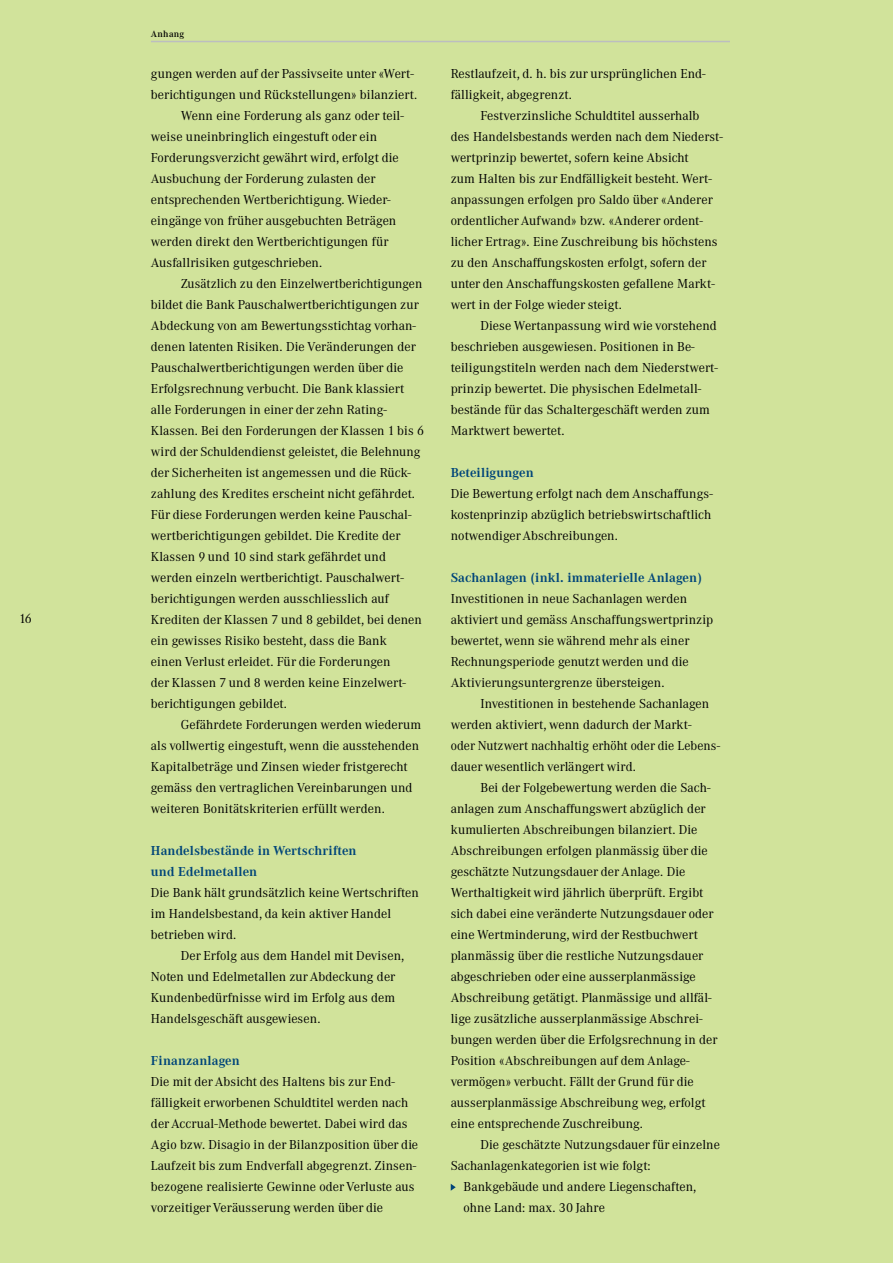
<style>
.page{position:relative;width:893px;height:1263px;background:#d1e39b}
.page>*{position:absolute;margin:0;border:0;box-sizing:border-box;transform-origin:0 0}
.t1{font:12.75px/21px "Corporate ABQ";letter-spacing:.01em;color:#000}
.t2{font:700 12.75px/21px "Corporate ABQ";letter-spacing:.01em;color:#004579}
.t3{font:500 9px "Corporate ABQ";letter-spacing:.03em;color:#000}
</style>
<div class="page">
<hr style="left:151px;top:41px;width:579px;height:1px;background:#bcbec0">
<svg style="left:451px;top:1184px;width:5px;height:7px"></svg>
<p class="t1" style="left:19px;top:608px;width:14px">16</p>
<p class="t3" style="left:151px;top:28px;width:35px">Anhang</p>
<p class="t1" style="left:151px;top:63px;width:265px">gungen werden auf der Passivseite unter «Wert-</p>
<p class="t1" style="left:151px;top:84px;width:268px">berichtigungen und Rückstellungen» bilanziert.</p>
<p class="t1" style="left:181px;top:105px;width:225px">Wenn eine Forderung als ganz oder teil-</p>
<p class="t1" style="left:151px;top:126px;width:228px">weise uneinbringlich eingestuft oder ein</p>
<p class="t1" style="left:151px;top:147px;width:249px">Forderungsverzicht gewährt wird, erfolgt die</p>
<p class="t1" style="left:151px;top:168px;width:226px">Ausbuchung der Forderung zulasten der</p>
<p class="t1" style="left:151px;top:189px;width:241px">entsprechenden Wertberichtigung. Wieder-</p>
<p class="t1" style="left:151px;top:210px;width:247px">eingänge von früher ausgebuchten Beträgen</p>
<p class="t1" style="left:151px;top:231px;width:239px">werden direkt den Wertberichtigungen für</p>
<p class="t1" style="left:151px;top:252px;width:173px">Ausfallrisiken gutgeschrieben.</p>
<p class="t1" style="left:181px;top:273px;width:243px">Zusätzlich zu den Einzelwertberichtigungen</p>
<p class="t1" style="left:151px;top:294px;width:269px">bildet die Bank Pauschalwertberichtigungen zur</p>
<p class="t1" style="left:151px;top:315px;width:267px">Abdeckung von am Bewertungsstichtag vorhan-</p>
<p class="t1" style="left:151px;top:336px;width:267px">denen latenten Risiken. Die Veränderungen der</p>
<p class="t1" style="left:151px;top:357px;width:254px">Pauschalwertberichtigungen werden über die</p>
<p class="t1" style="left:151px;top:378px;width:255px">Erfolgsrechnung verbucht. Die Bank klassiert</p>
<p class="t1" style="left:151px;top:399px;width:238px">alle Forderungen in einer der zehn Rating-</p>
<p class="t1" style="left:151px;top:420px;width:275px">Klassen. Bei den Forderungen der Klassen 1 bis 6</p>
<p class="t1" style="left:151px;top:441px;width:271px">wird der Schuldendienst geleistet, die Belehnung</p>
<p class="t1" style="left:151px;top:462px;width:262px">der Sicherheiten ist angemessen und die Rück-</p>
<p class="t1" style="left:151px;top:483px;width:266px">zahlung des Kredites erscheint nicht gefährdet.</p>
<p class="t1" style="left:151px;top:504px;width:262px">Für diese Forderungen werden keine Pauschal-</p>
<p class="t1" style="left:151px;top:525px;width:251px">wertberichtigungen gebildet. Die Kredite der</p>
<p class="t1" style="left:151px;top:546px;width:237px">Klassen 9 und 10 sind stark gefährdet und</p>
<p class="t1" style="left:151px;top:567px;width:254px">werden einzeln wertberichtigt. Pauschalwert-</p>
<p class="t1" style="left:151px;top:588px;width:239px">berichtigungen werden ausschliesslich auf</p>
<p class="t1" style="left:151px;top:609px;width:272px">Krediten der Klassen 7 und 8 gebildet, bei denen</p>
<p class="t1" style="left:151px;top:630px;width:237px">ein gewisses Risiko besteht, dass die Bank</p>
<p class="t1" style="left:151px;top:651px;width:241px">einen Verlust erleidet. Für die Forderungen</p>
<p class="t1" style="left:151px;top:672px;width:257px">der Klassen 7 und 8 werden keine Einzelwert-</p>
<p class="t1" style="left:151px;top:693px;width:138px">berichtigungen gebildet.</p>
<p class="t1" style="left:181px;top:714px;width:242px">Gefährdete Forderungen werden wiederum</p>
<p class="t1" style="left:151px;top:735px;width:270px">als vollwertig eingestuft, wenn die ausstehenden</p>
<p class="t1" style="left:151px;top:756px;width:258px">Kapitalbeträge und Zinsen wieder fristgerecht</p>
<p class="t1" style="left:151px;top:777px;width:263px">gemäss den vertraglichen Vereinbarungen und</p>
<p class="t1" style="left:151px;top:798px;width:235px">weiteren Bonitätskriterien erfüllt werden.</p>
<p class="t2" style="left:151px;top:840px;width:207px">Handelsbestände in Wertschriften und Edelmetallen</p>
<p class="t1" style="left:151px;top:882px;width:269px">Die Bank hält grundsätzlich keine Wertschriften im Handelsbestand, da kein aktiver Handel betrieben wird.</p>
<p class="t1" style="left:151px;top:945px;width:255px;text-indent:30px">Der Erfolg aus dem Handel mit Devisen, Noten und Edelmetallen zur Abdeckung der Kundenbedürfnisse wird im Erfolg aus dem Handelsgeschäft ausgewiesen.</p>
<p class="t2" style="left:151px;top:1050px;width:90px">Finanzanlagen</p>
<p class="t1" style="left:151px;top:1071px;width:269px">Die mit der Absicht des Haltens bis zur End&shy;fälligkeit erworbenen Schuldtitel werden nach der Accrual-Methode bewertet. Dabei wird das Agio bzw. Disagio in der Bilanzposition über die Laufzeit bis zum Endverfall abgegrenzt. Zinsen&shy;bezogene realisierte Gewinne oder Verluste aus vorzeitiger Veräusserung werden über die</p>
<p class="t1" style="left:451px;top:63px;width:257px">Restlaufzeit, d. h. bis zur ursprünglichen End&shy;fälligkeit, abgegrenzt.</p>
<p class="t1" style="left:451px;top:105px;width:274px;text-indent:30px">Festverzinsliche Schuldtitel ausserhalb<br>des Handelsbestands werden nach dem Niederst&shy;wertprinzip bewertet, sofern keine Absicht<br>zum Halten bis zur Endfälligkeit besteht. Wert&shy;anpassungen erfolgen pro Saldo über «Anderer ordentlicher Aufwand» bzw. «Anderer ordent&shy;licher Ertrag». Eine Zuschreibung bis höchstens zu den Anschaffungskosten erfolgt, sofern der unter den Anschaffungskosten gefallene Markt&shy;wert in der Folge wieder steigt.</p>
<p class="t1" style="left:451px;top:315px;width:269px;text-indent:30px">Diese Wertanpassung wird wie vorstehend beschrieben ausgewiesen. Positionen in Be&shy;teiligungstiteln werden nach dem Niederstwert&shy;prinzip bewertet. Die physischen Edelmetall&shy;bestände für das Schaltergeschäft werden zum Marktwert bewertet.</p>
<p class="t2" style="left:451px;top:462px;width:85px">Beteiligungen</p>
<p class="t1" style="left:451px;top:483px;width:264px">Die Bewertung erfolgt nach dem Anschaffungs&shy;kostenprinzip abzüglich betriebswirtschaftlich notwendiger Abschreibungen.</p>
<p class="t2" style="left:451px;top:567px;width:253px">Sachanlagen (inkl. immaterielle Anlagen)</p>
<p class="t1" style="left:451px;top:588px;width:264px">Investitionen in neue Sachanlagen werden aktiviert und gemäss Anschaffungswertprinzip bewertet, wenn sie während mehr als einer Rechnungsperiode genutzt werden und die Aktivierungsuntergrenze übersteigen.</p>
<p class="t1" style="left:451px;top:693px;width:271px;text-indent:30px">Investitionen in bestehende Sachanlagen werden aktiviert, wenn dadurch der Markt-<br>oder Nutzwert nachhaltig erhöht oder die Lebens&shy;dauer wesentlich verlängert wird.</p>
<p class="t1" style="left:451px;top:777px;width:268px;text-indent:30px">Bei der Folgebewertung werden die Sach&shy;anlagen zum Anschaffungswert abzüglich der kumulierten Abschreibungen bilanziert. Die Abschreibungen erfolgen planmässig über die geschätzte Nutzungsdauer der Anlage. Die Werthaltigkeit wird jährlich überprüft. Ergibt sich dabei eine veränderte Nutzungsdauer oder eine Wertminderung, wird der Restbuchwert planmässig über die restliche Nutzungsdauer abgeschrieben oder eine ausserplanmässige Abschreibung getätigt. Planmässige und allfäl&shy;lige zusätzliche ausserplanmässige Abschrei&shy;bungen werden über die Erfolgsrechnung in der Position «Abschreibungen auf dem Anlage&shy;vermögen» verbucht. Fällt der Grund für die ausserplanmässige Abschreibung weg, erfolgt eine entsprechende Zuschreibung.</p>
<p class="t1" style="left:480px;top:1134px;width:241px">Die geschätzte Nutzungsdauer für einzelne</p>
<p class="t1" style="left:451px;top:1155px;width:201px">Sachanlagenkategorien ist wie folgt:</p>
<p class="t1" style="left:463px;top:1176px;width:234px">Bankgebäude und andere Liegenschaften,</p>
<p class="t1" style="left:463px;top:1197px;width:143px">ohne Land: max. 30 Jahre</p>
</div>
